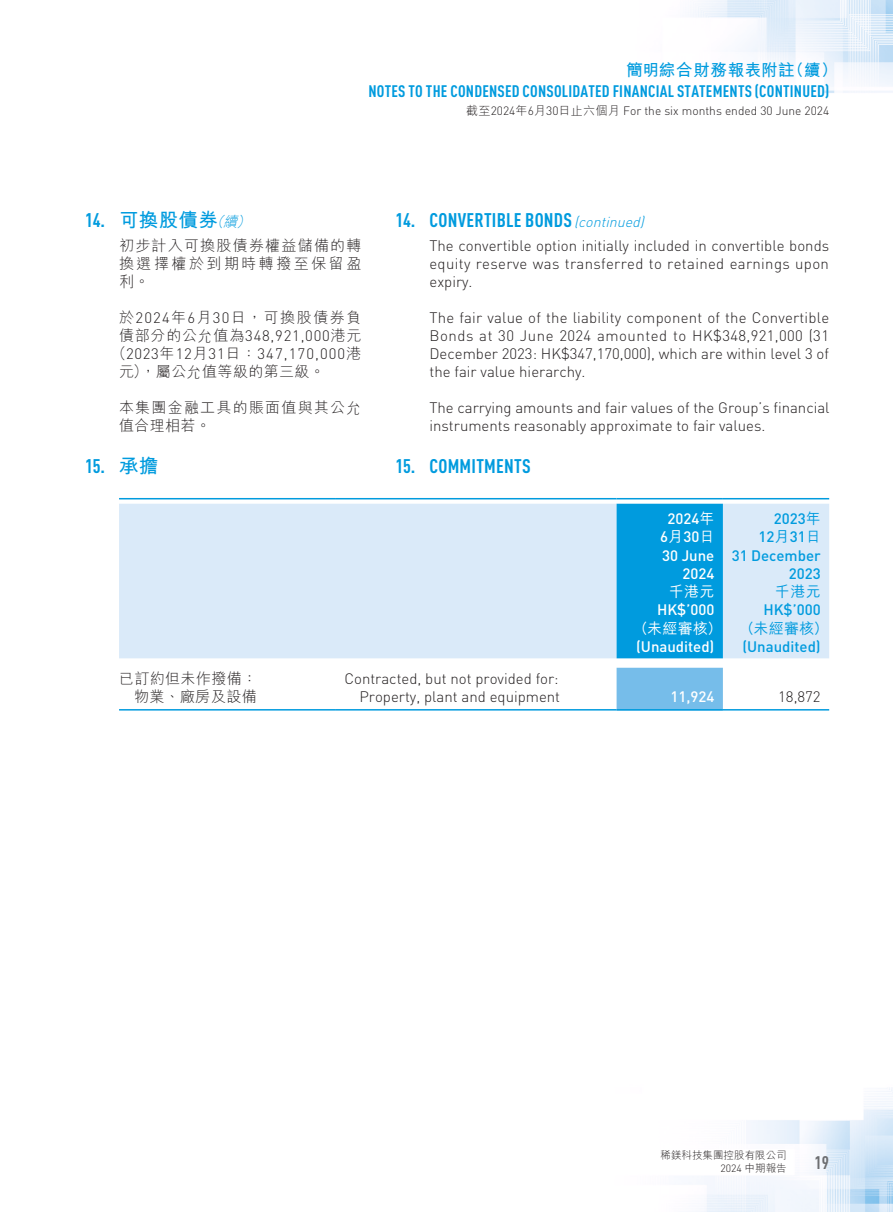
<style>
.page{position:relative;width:893px;height:1212px;background:#fff}
.page>*{position:absolute;margin:0;border:0;box-sizing:border-box;transform-origin:0 0}
._01_Head1{font:700 condensed 19.5px "DIN Pro";letter-spacing:.015em;color:#009bde}
._01_Head1-2{font:700 19.5px "M Hei HK";letter-spacing:.02em;color:#009bde}
.t1{font:700 condensed 18px "DIN Pro";color:#6c6d70}
.t2{font:700 condensed 16.5px "DIN Pro";letter-spacing:.015em;color:#009bde}
.t3{font:700 16.5px "M Hei HK";letter-spacing:.04em;color:#009bde}
._00_Body{font:300 15px/18px "DIN Pro";color:#231f20;text-align:justify}
._00_Body-2{font:300 15px/18px "M Hei HK";letter-spacing:.085em;color:#231f20;text-align:justify}
._50_Table{font:500 15px "DIN Pro";color:#fff}
._50_Table-2{font:500 15px "DIN Pro";color:#009bde}
._00_Body-3{font:300 15px "DIN Pro";letter-spacing:.07em;color:#231f20}
._00_Body-4{font:300 15px "DIN Pro";letter-spacing:.05em;color:#231f20}
._50_Table-3{font:300 15px "M Hei HK";letter-spacing:.025em;color:#231f20}
._00_Body-5{font:300 15px "M Hei HK";letter-spacing:.025em;color:#231f20}
._50_Table-4{font:500 15px "M Hei HK";letter-spacing:.025em;color:#fff}
._50_Table-5{font:500 15px "M Hei HK";letter-spacing:.025em;color:#009bde}
._50_Table-6{font:300 15px "DIN Pro";color:#231f20}
.t4{font:300 12px "DIN Pro";color:#231f20}
.t5{font:300 10.5px "M Hei HK";color:#231f20}
.t6{font:300 10.5px "DIN Pro";color:#231f20}
.s1{font-family:"M Hei HK"}
.s2{font-family:"DIN Pro";font-stretch:condensed}
.s3{font-weight:300;font-style:italic;font-size:14.25px}
.s4{font-family:"DIN Pro"}
.s5{font-family:"M Hei HK";font-stretch:normal}
.s6{font-weight:300;font-style:italic;font-stretch:normal;font-size:14.25px}
</style>
<div class="page">
<img style="left:119px;top:0;width:774px;height:1212px">
<div style="left:119px;top:504px;width:710px;height:154px;background:#daeaf9"></div>
<div style="left:617px;top:504px;width:106px;height:154px;background:#009bde"></div>
<div style="left:617px;top:668px;width:106px;height:41px;background:#76bdea"></div>
<hr style="left:119px;top:498px;width:217px;height:1px;background:#009bde">
<hr style="left:336px;top:498px;width:281px;height:1px;background:#009bde">
<hr style="left:617px;top:498px;width:106px;height:1px;background:#009bde">
<hr style="left:723px;top:498px;width:106px;height:1px;background:#009bde">
<hr style="left:119px;top:709px;width:217px;height:1px;background:#009bde">
<hr style="left:336px;top:709px;width:281px;height:1px;background:#009bde">
<hr style="left:617px;top:709px;width:106px;height:1px;background:#009bde">
<hr style="left:723px;top:709px;width:106px;height:1px;background:#009bde">
<p class="t3" style="left:626px;top:57px;width:213px">簡明綜合財務報表附註（續）</p>
<p class="t2" style="left:369px;top:78px;width:462px">NOTES TO THE CONDENSED CONSOLIDATED FINANCIAL STATEMENTS (CONTINUED)</p>
<p class="t4" style="left:466px;top:101px;width:365px"><span class="s1">截至</span>2024<span class="s1">年</span>6<span class="s1">月</span>30<span class="s1">日止六個月</span> For the six months ended 30 June 2024</p>
<p class="_01_Head1-2" style="left:85px;top:205px;width:170px"><span class="s2">14.</span> 可換股債券<span class="s3">（續）</span></p>
<p class="_00_Body-2" style="left:119px;top:236px;width:244px">初步計入可換股債券權益儲備的轉換選擇權於到期時轉撥至保留盈利。</p>
<p class="_00_Body-2" style="left:119px;top:308px;width:244px">於<span class="s4">2024</span>年<span class="s4">6</span>月<span class="s4">30</span>日，可換股債券負</p>
<p class="_00_Body-4" style="left:119px;top:324px;width:244px"><span class="s1">債部分的公允值為</span>348,921,000<span class="s1">港元</span></p>
<p class="_00_Body-3" style="left:112px;top:342px;width:251px"><span class="s1">（</span>2023<span class="s1">年</span>12<span class="s1">月</span>31<span class="s1">日：</span>347,170,000<span class="s1">港</span></p>
<p class="_00_Body-5" style="left:119px;top:364px;width:207px">元），屬公允值等級的第三級。</p>
<p class="_00_Body-2" style="left:119px;top:398px;width:244px">本集團金融工具的賬面值與其公允值合理相若。</p>
<p class="_01_Head1" style="left:85px;top:451px;width:75px">15. <span class="s5">承擔</span></p>
<p class="_01_Head1" style="left:395px;top:205px;width:255px">14. CONVERTIBLE BONDS <span class="s6">(continued)</span></p>
<p class="_00_Body" style="left:429px;top:235px;width:401px">The convertible option initially included in convertible bonds equity reserve was transferred to retained earnings upon expiry.</p>
<p class="_00_Body" style="left:429px;top:307px;width:401px">The fair value of the liability component of the Convertible Bonds at 30 June 2024 amounted to HK$348,921,000 (31<br>December 2023: HK$347,170,000), which are within level 3 of the fair value hierarchy.</p>
<p class="_00_Body" style="left:429px;top:397px;width:402px">The carrying amounts and fair values of the Group’s financial instruments reasonably approximate to fair values.</p>
<p class="_01_Head1" style="left:395px;top:451px;width:137px">15. COMMITMENTS</p>
<p class="_50_Table" style="left:667px;top:506px;width:48px">2024<span class="s1">年</span></p>
<p class="_50_Table" style="left:660px;top:524px;width:56px">6<span class="s1">月</span>30<span class="s1">日</span></p>
<p class="_50_Table" style="left:662px;top:543px;width:54px">30 June</p>
<p class="_50_Table" style="left:682px;top:561px;width:33px">2024</p>
<p class="_50_Table-2" style="left:774px;top:506px;width:48px">2023<span class="s1">年</span></p>
<p class="_50_Table-2" style="left:758px;top:524px;width:64px">12<span class="s1">月</span>31<span class="s1">日</span></p>
<p class="_50_Table-2" style="left:732px;top:543px;width:90px">31 December</p>
<p class="_50_Table-2" style="left:789px;top:561px;width:33px">2023</p>
<p class="_50_Table-4" style="left:669px;top:580px;width:47px">千港元</p>
<p class="_50_Table-5" style="left:775px;top:580px;width:47px">千港元</p>
<p class="_50_Table" style="left:657px;top:598px;width:59px">HK$’000</p>
<p class="_50_Table-2" style="left:763px;top:598px;width:59px">HK$’000</p>
<p class="_50_Table-4" style="left:633px;top:617px;width:90px">（未經審核）</p>
<p class="_50_Table-5" style="left:739px;top:617px;width:90px">（未經審核）</p>
<p class="_50_Table" style="left:636px;top:635px;width:80px">(Unaudited)</p>
<p class="_50_Table-2" style="left:742px;top:635px;width:80px">(Unaudited)</p>
<p class="_50_Table-3" style="left:119px;top:671px;width:140px">已訂約但未作撥備：</p>
<p class="_50_Table-3" style="left:134px;top:689px;width:124px">物業、廠房及設備</p>
<p class="_00_Body" style="left:344px;top:668px;width:216px">Contracted, but not provided for:</p>
<p class="_00_Body" style="left:359px;top:686px;width:202px">Property, plant and equipment</p>
<p class="_50_Table" style="left:670px;top:684px;width:45px">11,924</p>
<p class="_50_Table-6" style="left:778px;top:685px;width:44px">18,872</p>
<p class="t5" style="left:661px;top:1149px;width:128px">稀鎂科技集團控股有限公司</p>
<p class="t6" style="left:720px;top:1160px;width:68px">2024 <span class="s1">中期報告</span></p>
<p class="t1" style="left:814px;top:1149px;width:16px">19</p>
</div>
